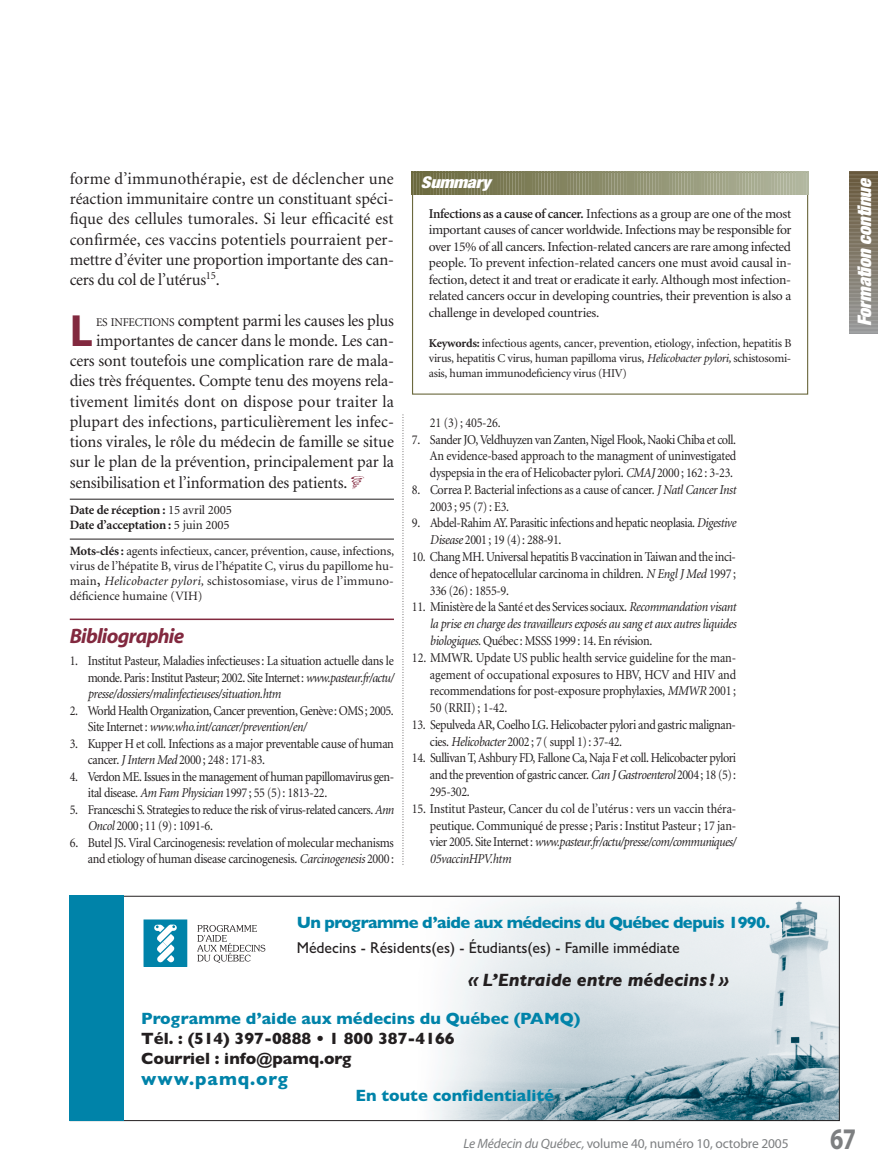
<style>
.page{position:relative;width:878px;height:1175px;background:#fff}
.page>*{position:absolute;margin:0;border:0;box-sizing:border-box;transform-origin:0 0}
.t1{font:700 45.3px "Myriad";color:#82293f}
.t2{font:700 30px "Myriad";color:#7d7f81;scale:.8 1}
.t3{font:italic 700 21px "Myriad";letter-spacing:-.035em;color:#82293f}
.t4{font:italic 900 expanded 18.75px "Helvetica Neue";color:#fff}
.t5{font:italic 700 18px "Gill Sans";color:#231f20}
.t6{font:700 18px "Gill Sans";letter-spacing:.05em;color:#0083a9}
.t7{font:16.8px/20.2px "Minion";letter-spacing:-.005em;color:#231f20;text-align:justify}
.t8{font:700 16.5px "Gill Sans";color:#0083a9}
.t9{font:700 16.5px/19.8px "Gill Sans";color:#231f20}
.t10{font:700 16.5px "Gill Sans";letter-spacing:-.035em;color:#0083a9}
.t11{font:italic 900 condensed 16.2px "Helvetica Neue";letter-spacing:-.015em;color:#fff;scale:1.11 1}
.t12{font:15.75px "Gill Sans";color:#231f20}
.t13{font:13.5px/16.8px "Minion";letter-spacing:-.03em;color:#231f20;scale:.9 1}
.t14{font:13.5px/16.5px "Minion";letter-spacing:-.03em;color:#231f20;text-align:justify}
.t15{font:italic 13.5px/16.8px "Minion";letter-spacing:-.03em;color:#231f20;text-align:justify;scale:.9 1}
.t16{font:13.5px "Myriad";letter-spacing:-.01em;color:#7d7f81}
.t17{font:12.75px/15px "Minion";letter-spacing:.015em;color:#231f20;text-align:justify}
.t18{font:700 12.75px/15px "Minion";letter-spacing:-.01em;color:#231f20}
.t19{font:12px/15px "Minion";letter-spacing:-.025em;color:#231f20;text-align:justify}
.s1{font-size:11.85px}
.s2{font-weight:400}
.s3{font-weight:700}
.s4{font-size:16.5px}
.s5{font-style:italic}
.s6{font-weight:600}
.s7{font-style:normal}
</style>
<div class="page">
<hr style="left:70px;top:499px;width:324px;height:1px;background:#231f20">
<hr style="left:70px;top:539px;width:324px;height:1px;background:#231f20">
<hr style="left:70px;top:618px;width:324px;height:2px;background:#82293f">
<svg style="left:849px;top:172px;width:29px;height:162px;background:#847c6e"></svg>
<svg style="left:402px;top:415px;width:1px;height:450px"></svg>
<svg style="left:412px;top:172px;width:396px;height:22px;background:#909271"></svg>
<img style="left:432px;top:898px;width:405px;height:220px">
<div style="left:70px;top:896px;width:54px;height:224px;background:#0083a9"></div>
<div style="left:144px;top:920px;width:43px;height:46px;background:#0083a9"></div>
<svg style="left:154px;top:924px;width:23px;height:38px"></svg>
<svg style="left:197px;top:925px;width:68px;height:37px"></svg>
<p class="t7" style="left:70px;top:170px;width:326px">forme d’immunothérapie, est de déclencher une réaction immunitaire contre un constituant spéci&shy;fique des cellules tumorales. Si leur efficacité est confirmée, ces vaccins potentiels pourraient per&shy;mettre d’éviter une proportion importante des can&shy;cers du col de l’utérus<sup>15</sup>.</p>
<h1 class="t1" style="left:70px;top:314px;width:25px">L</h1>
<p class="t7" style="left:96px;top:311px;width:299px"><span class="s1">ES INFECTIONS</span> comptent parmi les causes les plus</p>
<p class="t7" style="left:96px;top:332px;width:299px">importantes de cancer dans le monde. Les can-</p>
<p class="t7" style="left:70px;top:352px;width:326px">cers sont toutefois une complication rare de mala-</p>
<p class="t7" style="left:70px;top:372px;width:326px">dies très fréquentes. Compte tenu des moyens rela-</p>
<p class="t7" style="left:70px;top:392px;width:326px">tivement limités dont on dispose pour traiter la</p>
<p class="t7" style="left:70px;top:413px;width:326px">plupart des infections, particulièrement les infec-</p>
<p class="t7" style="left:70px;top:433px;width:325px">tions virales, le rôle du médecin de famille se situe</p>
<p class="t7" style="left:70px;top:453px;width:325px">sur le plan de la prévention, principalement par la</p>
<p class="t7" style="left:70px;top:473px;width:279px">sensibilisation et l’information des patients.</p>
<p class="t18" style="left:70px;top:503px;width:164px">Date de réception : <span class="s2">15 avril 2005<br></span>Date d’acceptation : <span class="s2">5 juin 2005</span></p>
<p class="t17" style="left:70px;top:544px;width:326px"><span class="s3">Mots-clés :</span> agents infectieux, cancer, prévention, cause, infections, virus de l’hépatite B, virus de l’hépatite C, virus du papillome hu&shy;main<span class="s4">,</span> <span class="s5">Helicobacter pylori,</span> schistosomiase, virus de l’immuno&shy;déficience humaine (VIH)</p>
<h3 class="t3" style="left:70px;top:627px;width:116px">Bibliographie</h3>
<p class="t13" style="left:88px;top:653px;width:342px;text-align:justify;text-indent:-18px">1. Institut Pasteur, Maladies infectieuses : La situation actuelle dans le monde. Paris: Institut Pasteur; 2002. Site Internet: <span class="s5">www.pasteur.fr/actu/ presse/dossiers/malinfectieuses/situation.htm</span></p>
<p class="t13" style="left:88px;top:703px;width:341px;text-indent:-18px">2. World Health Organization, Cancer prevention, Genève: OMS; 2005.<br>Site Internet: <span class="s5">www.who.int/cancer/prevention/en/</span></p>
<p class="t13" style="left:88px;top:736px;width:341px;text-indent:-18px">3. Kupper H et coll. Infections as a major preventable cause of human cancer. <span class="s5">J Intern Med</span> 2000; 248: 171-83.</p>
<p class="t13" style="left:88px;top:769px;width:342px;text-indent:-18px">4. Verdon ME. Issues in the management of human papillomavirus gen&shy;ital disease. <span class="s5">Am Fam Physician</span> 1997; 55 (5): 1813-22.</p>
<p class="t13" style="left:88px;top:802px;width:341px;text-indent:-18px">5. Franceschi S. Strategies to reduce the risk of virus-related cancers. <span class="s5">Ann<br>Oncol</span> 2000; 11 (9): 1091-6.</p>
<p class="t13" style="left:70px;top:835px;width:361px;text-align:right">6. Butel JS. Viral Carcinogenesis: revelation of molecular mechanisms and etiology of human disease carcinogenesis. <span class="s5">Carcinogenesis</span> 2000 :</p>
<p class="t11" style="left:421px;top:177px;width:64px">Summary</p>
<p class="t14" style="left:429px;top:206px;width:364px"><span class="s6">Infections as a cause of cancer.</span> Infections as a group are one of the most important causes of cancer worldwide. Infections may be responsible for over 15% of all cancers. Infection-related cancers are rare among infected people. To prevent infection-related cancers one must avoid causal in&shy;fection, detect it and treat or eradicate it early. Although most infection&shy;related cancers occur in developing countries, their prevention is also a challenge in developed countries.</p>
<p class="t19" style="left:429px;top:336px;width:364px"><span class="s3">Keywords:</span> infectious agents, cancer, prevention, etiology, infection, hepatitis B virus, hepatitis C virus, human papilloma virus, <span class="s5">Helicobacter pylori,</span> schistosomi&shy;asis, human immunodeficiency virus (HIV)</p>
<p class="t13" style="left:430px;top:415px;width:80px">21 (3) ; 405-26.</p>
<p class="t13" style="left:430px;top:432px;width:342px;text-align:justify;text-indent:-18px">7. Sander JO, Veldhuyzen van Zanten, Nigel Flook, Naoki Chiba et coll.<br>An evidence-based approach to the managment of uninvestigated dyspepsia in the era of Helicobacter pylori. <span class="s5">CMAJ</span> 2000 ; 162 : 3-23.</p>
<p class="t13" style="left:430px;top:482px;width:341px;text-indent:-18px">8. Correa P. Bacterial infections as a cause of cancer. <span class="s5">J Natl Cancer Inst<br></span>2003 ; 95 (7) : E3.</p>
<p class="t13" style="left:430px;top:516px;width:341px;text-indent:-18px">9. Abdel-Rahim AY. Parasitic infections and hepatic neoplasia. <span class="s5">Digestive<br>Disease</span> 2001; 19 (4): 288-91.</p>
<p class="t13" style="left:430px;top:549px;width:342px;text-align:justify;text-indent:-18px">10. Chang MH. Universal hepatitis B vaccination in Taiwan and the inci&shy;dence of hepatocellular carcinoma in children. <span class="s5">N Engl J Med</span> 1997 ; 336 (26): 1855-9.</p>
<p class="t15" style="left:430px;top:599px;width:342px;text-indent:-18px"><span class="s7">11. Ministère de la Santé et des Services sociaux.</span> Recommandation visant la prise en charge des travailleurs exposés au sang et aux autres liquides biologiques. <span class="s7">Québec: MSSS 1999: 14. En révision.</span></p>
<p class="t13" style="left:430px;top:650px;width:342px;text-align:justify;text-indent:-18px">12. MMWR. Update US public health service guideline for the man&shy;agement of occupational exposures to HBV, HCV and HIV and recommendations for post-exposure prophylaxies, <span class="s5">MMWR</span> 2001 ; 50 (RRII) ; 1-42.</p>
<p class="t13" style="left:430px;top:717px;width:341px;text-indent:-18px">13. Sepulveda AR, Coelho LG. Helicobacter pylori and gastric malignan&shy;cies. <span class="s5">Helicobacter</span> 2002; 7( suppl 1): 37-42.</p>
<p class="t13" style="left:430px;top:750px;width:342px;text-align:justify;text-indent:-18px">14. Sullivan T, Ashbury FD, Fallone Ca, Naja F et coll. Helicobacter pylori and the prevention of gastric cancer. <span class="s5">Can J Gastroenterol</span> 2004; 18 (5):<br>295-302.</p>
<p class="t13" style="left:430px;top:801px;width:342px;text-align:justify;text-indent:-18px">15. Institut Pasteur, Cancer du col de l’utérus : vers un vaccin théra&shy;peutique. Communiqué de presse ; Paris : Institut Pasteur ; 17 jan&shy;vier 2005. Site Internet: <span class="s5">www.pasteur.fr/actu/presse/com/communiques/ 05vaccinHPV.htm</span></p>
<p class="t10" style="left:297px;top:912px;width:475px">Un programme d’aide aux médecins du Québec depuis 1990.</p>
<p class="t12" style="left:297px;top:938px;width:384px">Médecins - Résidents(es) - Étudiants(es) - Famille immédiate</p>
<h3 class="t5" style="left:467px;top:969px;width:263px">« L’Entraide entre médecins! »</h3>
<p class="t8" style="left:141px;top:1009px;width:441px">Programme d’aide aux médecins du Québec (PAMQ)</p>
<p class="t9" style="left:141px;top:1028px;width:315px">Tél. : (514) 397-0888 • 1 800 387-4166<br>Courriel : info@pamq.org</p>
<h3 class="t6" style="left:141px;top:1068px;width:148px">www.pamq.org</h3>
<p class="t8" style="left:355px;top:1085px;width:200px">En toute confidentialité</p>
<h3 class="t4" style="left:857px;top:326px;width:150px;rotate:-90deg">Formation continue</h3>
<p class="t16" style="left:463px;top:1138px;width:326px"><span class="s5">Le Médecin du Québec,</span> volume 40, numéro 10, octobre 2005</p>
<h2 class="t2" style="left:830px;top:1127px;width:34px">67</h2>
</div>
